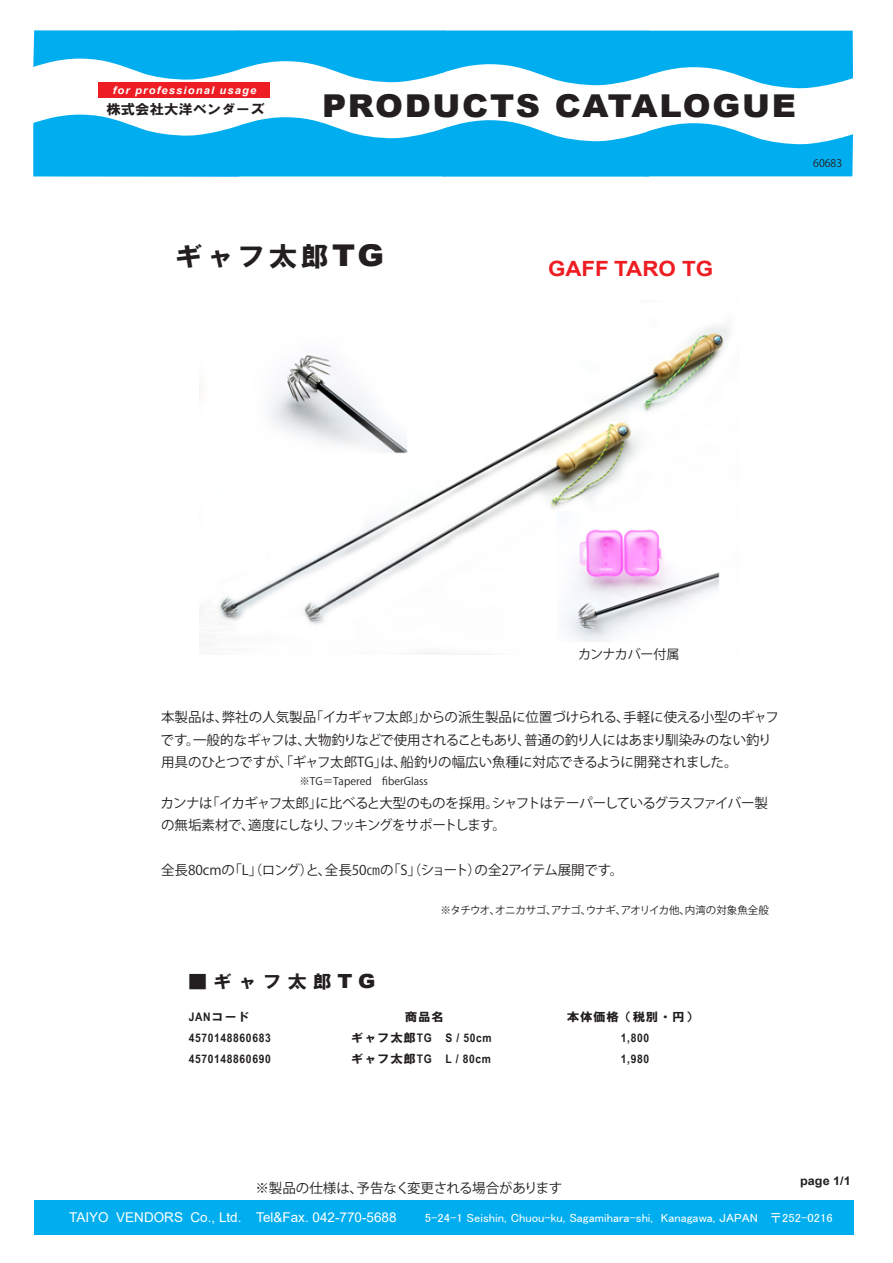
<style>
.page{position:relative;width:893px;height:1263px;background:#fff}
.page>*{position:absolute;margin:0;border:0;box-sizing:border-box;transform-origin:0 0}
.t1{font:900 31.5px "Arial";letter-spacing:.05em;color:#231f20;scale:1.07 1}
.t2{font:27px "HG Soei Kakugothic UB";letter-spacing:.1em;color:#231f20;scale:1.07 1}
.t3{font:700 21px "Arial";color:#ee1d23;scale:1.07 1}
.t4{font:18px "HG Soei Kakugothic UB";letter-spacing:.3em;color:#231f20;scale:1.07 1}
.t5{font:13.5px/22.5px "Koz Go Pr 6 N";letter-spacing:-.01em;color:#231f20}
.t6{font:13.5px/22.5px "Koz Go Pr 6 N";letter-spacing:-.05em;color:#231f20}
.t7{font:13.5px "Koz Go Pr 6 N";color:#231f20}
.t8{font:13.5px "Arial";color:#fff}
.t9{font:13.5px "Koz Go Pro";letter-spacing:-.01em;color:#231f20}
.t10{font:13.5px "HGS Soei Kakugothic UB";color:#231f20;scale:1.07 1}
.t11{font:13.05px "Koz Go Pro";letter-spacing:-.02em;color:#231f20}
.t12{font:700 11.85px "Arial Narrow";letter-spacing:.05em;color:#231f20;scale:1.07 1}
.t13{font:11.85px "MS P Gothic";color:#fff;scale:1.07 1}
.t14{font:11.85px "HG Soei Kakugothic UB";letter-spacing:.05em;color:#231f20;scale:1.07 1}
.t15{font:700 11.85px "Arial";color:#231f20;scale:1.07 1}
.t16{font:10.5px "Koz Go Pr 6 N";letter-spacing:-.04em;color:#231f20}
.t17{font:10.5px "Koz Go Pr 6 N";color:#231f20}
.t18{font:italic 700 10.5px "Arial";letter-spacing:.1em;color:#fff;scale:1.07 1}
.t19{font:10.5px "Koz Go Pro";color:#231f20}
.s1{font-family:"Arial";font-weight:900;font-size:30px}
.s2{font-family:"Arial";font-weight:900;font-size:19.5px}
.s3{font-family:"HG Soei Kakugothic UB";font-weight:400}
</style>
<div class="page">
<svg style="left:33px;top:30px;width:820px;height:59px"></svg>
<svg style="left:33px;top:114px;width:820px;height:63px"></svg>
<div style="left:99px;top:82px;width:171px;height:16px;background:#ee1d23"></div>
<div style="left:34px;top:1200px;width:820px;height:35px;background:#00aeef"></div>
<img style="left:200px;top:324px;width:530px;height:330px">
<p class="t18" style="left:113px;top:84px;width:136px">for professional usage</p>
<p class="t10" style="left:106px;top:102px;width:149px">株式会社大洋ベンダーズ</p>
<h1 class="t1" style="left:322px;top:82px;width:445px">PRODUCTS CATALOGUE</h1>
<p class="t19" style="left:813px;top:156px;width:30px">60683</p>
<h2 class="t2" style="left:174px;top:243px;width:198px">ギャフ太郎<span class="s1">TG</span></h2>
<h3 class="t3" style="left:548px;top:254px;width:156px">GAFF TARO TG</h3>
<p class="t11" style="left:578px;top:645px;width:103px">カンナカバー付属</p>
<p class="t5" style="left:161px;top:706px;width:620px">本製品は、弊社の人気製品「イカギャフ太郎」からの派生製品に位置づけられる、手軽に使える小型のギャフです。一般的なギャフは、大物釣りなどで使用されることもあり、普通の釣り人にはあまり馴染みのない釣り用具のひとつですが、「ギャフ太郎TG」は、船釣りの幅広い魚種に対応できるように開発されました。</p>
<p class="t17" style="left:299px;top:775px;width:130px">※TG＝Tapered　fiberGlass</p>
<p class="t6" style="left:161px;top:792px;width:609px">カンナは「イカギャフ太郎」に比べると大型のものを採用。シャフトはテーパーしているグラスファイバー製の無垢素材で、適度にしなり、フッキングをサポートします。</p>
<p class="t7" style="left:161px;top:863px;width:464px">全長80cmの「L」（ロング）と、全長50㎝の「S」（ショート）の全2アイテム展開です。</p>
<h3 class="t4" style="left:188px;top:973px;width:177px">■ギャフ太郎<span class="s2">TG</span></h3>
<p class="t16" style="left:440px;top:904px;width:330px">※タチウオ、オニカサゴ、アナゴ、ウナギ、アオリイカ他、内湾の対象魚全般</p>
<p class="t12" style="left:189px;top:1008px;width:59px">JAN<span class="s3">コード</span></p>
<p class="t14" style="left:405px;top:1011px;width:38px">商品名</p>
<p class="t14" style="left:567px;top:1011px;width:124px">本体価格（税別・円）</p>
<p class="t12" style="left:189px;top:1029px;width:78px">4570148860683</p>
<p class="t12" style="left:351px;top:1029px;width:133px"><span class="s3">ギャフ太郎</span>TG S / 50cm</p>
<p class="t12" style="left:621px;top:1029px;width:28px">1,800</p>
<p class="t12" style="left:189px;top:1050px;width:78px">4570148860690</p>
<p class="t12" style="left:351px;top:1050px;width:132px"><span class="s3">ギャフ太郎</span>TG L / 80cm</p>
<p class="t12" style="left:621px;top:1050px;width:28px">1,980</p>
<p class="t9" style="left:255px;top:1179px;width:308px">※製品の仕様は、予告なく変更される場合があります</p>
<p class="t15" style="left:800px;top:1172px;width:49px">page 1/1</p>
<p class="t8" style="left:69px;top:1208px;width:329px">TAIYO VENDORS Co., Ltd. Tel&amp;Fax. 042-770-5688</p>
<p class="t13" style="left:425px;top:1211px;width:383px">5-24-1 Seishin, Chuou-ku, Sagamihara-shi, Kanagawa, JAPAN 〒252-0216</p>
</div>
